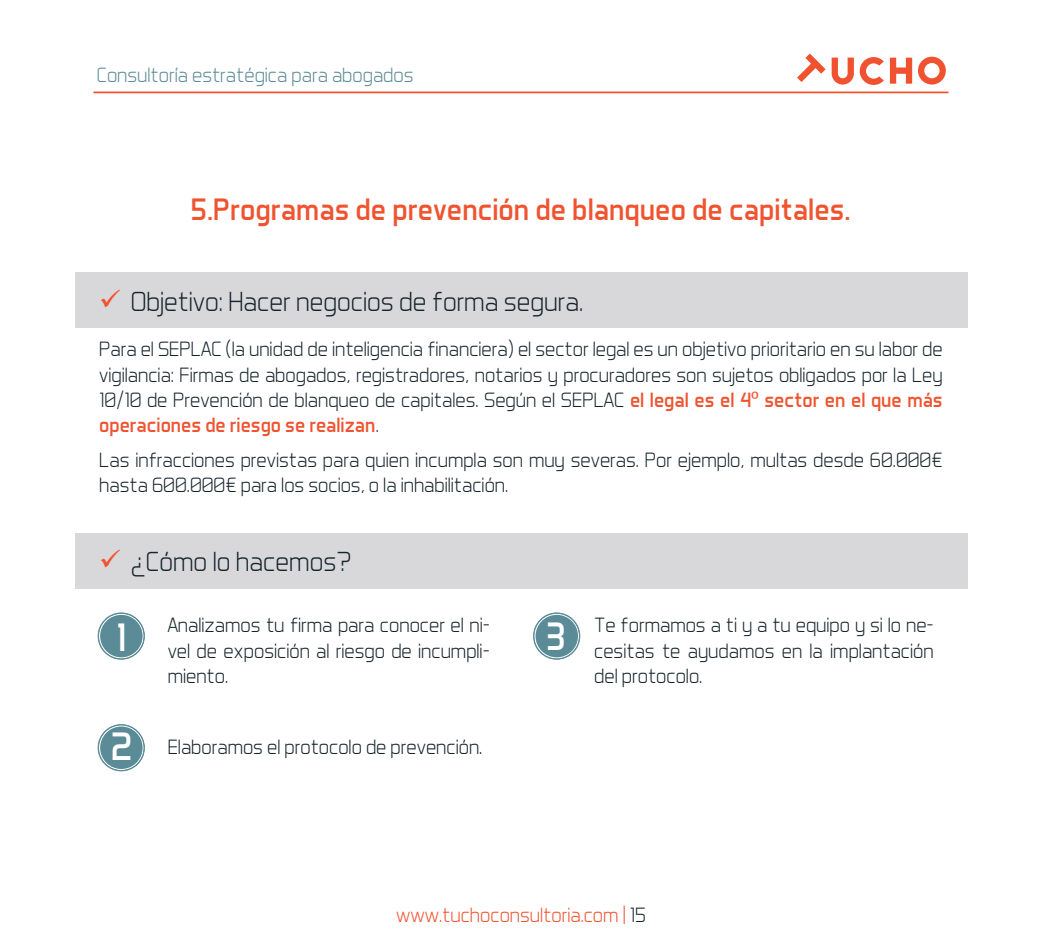
<style>
.page{position:relative;width:1042px;height:943px;background:#fff}
.page>*{position:absolute;margin:0;border:0;box-sizing:border-box;transform-origin:0 0}
.t1{font:40.25px "Aero Matics";color:#fff}
.t2{font:31.5px "Aero Matics";color:#f0532f}
.t3{font:300 28px "Aero Matics";color:#16242b}
.t4{font:300 21px/25.2px "Aero Matics";color:#16242b;text-align:justify}
.t5{font:300 21px "Aero Matics";color:#5b8b96}
.t6{font:300 21px "Aero Matics";color:#f0532f}
.s1{font-weight:400;color:#f0532f}
.s2{font-family:"Helvetica";font-weight:400;color:#f0532f}
.s3{color:#16242b}
</style>
<div class="page">
<svg style="left:797px;top:54px;width:28px;height:28px"></svg>
<svg style="left:890px;top:58px;width:22px;height:26px"></svg>
<svg style="left:918px;top:57px;width:28px;height:28px"></svg>
<svg style="left:831px;top:57px;width:53px;height:28px"></svg>
<hr style="left:93px;top:91px;width:855px;height:2px;background:#f0532f">
<div style="left:75px;top:272px;width:892px;height:55px;background:#d8d8db"></div>
<div style="left:75px;top:533px;width:892px;height:55px;background:#d8d8db"></div>
<svg style="left:98px;top:613px;width:46px;height:46px"></svg>
<div style="left:98px;top:613px;width:46px;height:46px;border:1px solid #5b8b96;border-radius:50%"></div>
<div style="left:100px;top:615px;width:43px;height:42px;background:#5b8b96;border-radius:50%"></div>
<svg style="left:534px;top:613px;width:45px;height:46px"></svg>
<div style="left:534px;top:613px;width:45px;height:46px;border:1px solid #5b8b96;border-radius:50%"></div>
<div style="left:535px;top:615px;width:43px;height:42px;background:#5b8b96;border-radius:50%"></div>
<svg style="left:98px;top:724px;width:46px;height:46px"></svg>
<div style="left:98px;top:725px;width:46px;height:45px;border:1px solid #5b8b96;border-radius:50%"></div>
<div style="left:100px;top:726px;width:43px;height:43px;background:#5b8b96;border-radius:50%"></div>
<p class="t5" style="left:97px;top:63px;width:318px">Consultoría estratégica para abogados</p>
<h2 class="t2" style="left:191px;top:191px;width:661px">5.Programas de prevención de blanqueo de capitales.</h2>
<h3 class="t3" style="left:131px;top:285px;width:454px">Objetivo: Hacer negocios de forma segura.</h3>
<p class="t4" style="left:99px;top:336px;width:845px">Para el SEPLAC (la unidad de inteligencia financiera) el sector legal es un objetivo prioritario en su labor de vigilancia: Firmas de abogados, registradores, notarios y procuradores son sujetos obligados por la Ley 10/10 de Prevención de blanqueo de capitales. Según el SEPLAC <span class="s1">el legal es el 4</span><span class="s2">º</span> <span class="s1">sector en el que más operaciones de riesgo se realizan</span>.</p>
<p class="t4" style="left:99px;top:447px;width:845px">Las infracciones previstas para quien incumpla son muy severas. Por ejemplo, multas desde 60.000€ hasta 600.000€ para los socios, o la inhabilitación.</p>
<h3 class="t3" style="left:131px;top:545px;width:222px">¿Cómo lo hacemos?</h3>
<h1 class="t1" style="left:117px;top:613px;width:11px">1</h1>
<h1 class="t1" style="left:111px;top:722px;width:23px">2</h1>
<p class="t4" style="left:168px;top:612px;width:324px">Analizamos tu firma para conocer el ni&shy;vel de exposición al riesgo de incumpli&shy;miento.</p>
<p class="t4" style="left:168px;top:733px;width:316px">Elaboramos el protocolo de prevención.</p>
<h1 class="t1" style="left:546px;top:612px;width:21px">3</h1>
<p class="t4" style="left:594px;top:612px;width:341px">Te formamos a ti y a tu equipo y si lo ne&shy;cesitas te ayudamos en la implantación del protocolo.</p>
<p class="t6" style="left:396px;top:902px;width:251px">www.tuchoconsultoria.com | <span class="s3">15</span></p>
</div>
